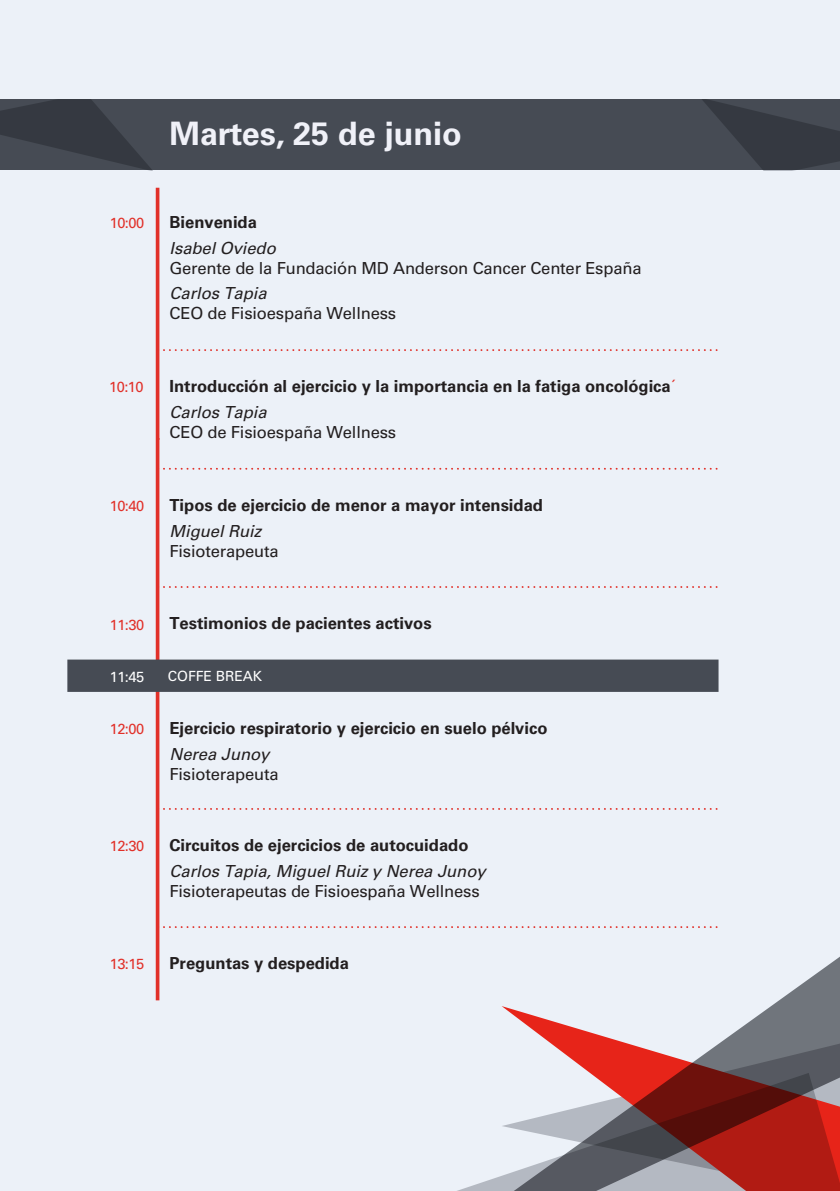
<style>
.page{position:relative;width:840px;height:1191px;background:#fff}
.page>*{position:absolute;margin:0;border:0;box-sizing:border-box;transform-origin:0 0}
.t1{font:700 32.2px "Univers LT Std";color:#f0f1f8}
.t2{font:700 16.6px/26px "Univers LT Std";color:#231f20}
.t3{font:16.6px "Univers LT Std";letter-spacing:-.01em;color:#231f20}
.t4{font:italic 16.6px "Univers LT Std";letter-spacing:-.005em;color:#231f20}
.t5{font:14.6px "Univers LT Std";letter-spacing:-.04em;color:#e13029}
.t6{font:14.6px "Univers LT Std";color:#fff}
.t7{font:14px "Univers LT Std";letter-spacing:-.005em;color:#fff}
.s1{font-weight:400;color:#e13029}
.s2{font-weight:400;font-style:italic}
</style>
<div class="page">
<div style="left:0;top:0;width:839px;height:1191px;background:#ecf1f8"></div>
<div style="left:269px;top:1073px;width:93px;height:118px;background:#ecf1f8"></div>
<svg style="left:362px;top:868px;width:477px;height:323px;background:#cfbec3"></svg>
<div style="left:0;top:99px;width:839px;height:71px;background:#464b54"></div>
<svg style="left:0;top:99px;width:152px;height:71px"></svg>
<svg style="left:702px;top:99px;width:137px;height:71px"></svg>
<hr style="left:156px;top:188px;width:3px;height:812px;background:#e13029">
<svg style="left:159px;top:468px;width:559px;height:2px"></svg>
<svg style="left:159px;top:586px;width:559px;height:2px"></svg>
<svg style="left:159px;top:349px;width:559px;height:2px"></svg>
<svg style="left:159px;top:808px;width:559px;height:2px"></svg>
<svg style="left:159px;top:926px;width:559px;height:2px"></svg>
<div style="left:67px;top:659px;width:651px;height:33px;background:#464b54"></div>
<h1 class="t1" style="left:169px;top:115px;width:294px">Martes, 25 de junio</h1>
<p class="t5" style="left:110px;top:214px;width:36px">10:00</p>
<p class="t2" style="left:169px;top:209px;width:89px">Bienvenida</p>
<p class="t4" style="left:169px;top:238px;width:108px">Isabel Oviedo</p>
<p class="t3" style="left:169px;top:258px;width:473px">Gerente de la Fundación MD Anderson Cancer Center España</p>
<p class="t4" style="left:169px;top:284px;width:99px">Carlos Tapia</p>
<p class="t3" style="left:169px;top:304px;width:228px">CEO de Fisioespaña Wellness</p>
<p class="t5" style="left:109px;top:378px;width:36px">10:10</p>
<p class="t2" style="left:169px;top:373px;width:507px">Introducción al ejercicio y la importancia en la fatiga oncológica<span class="s1">´<br></span><span class="s2">Carlos Tapia</span></p>
<p class="t3" style="left:169px;top:422px;width:228px">CEO de Fisioespaña Wellness</p>
<p class="t5" style="left:110px;top:497px;width:36px">10:40</p>
<p class="t2" style="left:169px;top:492px;width:375px">Tipos de ejercicio de menor a mayor intensidad</p>
<p class="t4" style="left:169px;top:521px;width:93px">Miguel Ruiz</p>
<p class="t3" style="left:169px;top:541px;width:111px">Fisioterapeuta</p>
<p class="t5" style="left:110px;top:616px;width:36px">11:30</p>
<p class="t2" style="left:169px;top:610px;width:263px">Testimonios de pacientes activos</p>
<p class="t6" style="left:110px;top:667px;width:36px">11:45</p>
<p class="t7" style="left:168px;top:668px;width:96px">COFFE BREAK</p>
<p class="t5" style="left:110px;top:720px;width:36px">12:00</p>
<p class="t2" style="left:169px;top:715px;width:379px">Ejercicio respiratorio y ejercicio en suelo pélvico</p>
<p class="t4" style="left:169px;top:744px;width:101px">Nerea Junoy</p>
<p class="t3" style="left:169px;top:764px;width:111px">Fisioterapeuta</p>
<p class="t5" style="left:110px;top:837px;width:36px">12:30</p>
<p class="t2" style="left:169px;top:832px;width:300px">Circuitos de ejercicios de autocuidado</p>
<p class="t4" style="left:169px;top:861px;width:317px">Carlos Tapia, Miguel Ruiz y Nerea Junoy</p>
<p class="t3" style="left:169px;top:881px;width:311px">Fisioterapeutas de Fisioespaña Wellness</p>
<p class="t5" style="left:110px;top:955px;width:36px">13:15</p>
<p class="t2" style="left:169px;top:950px;width:181px">Preguntas y despedida</p>
</div>
